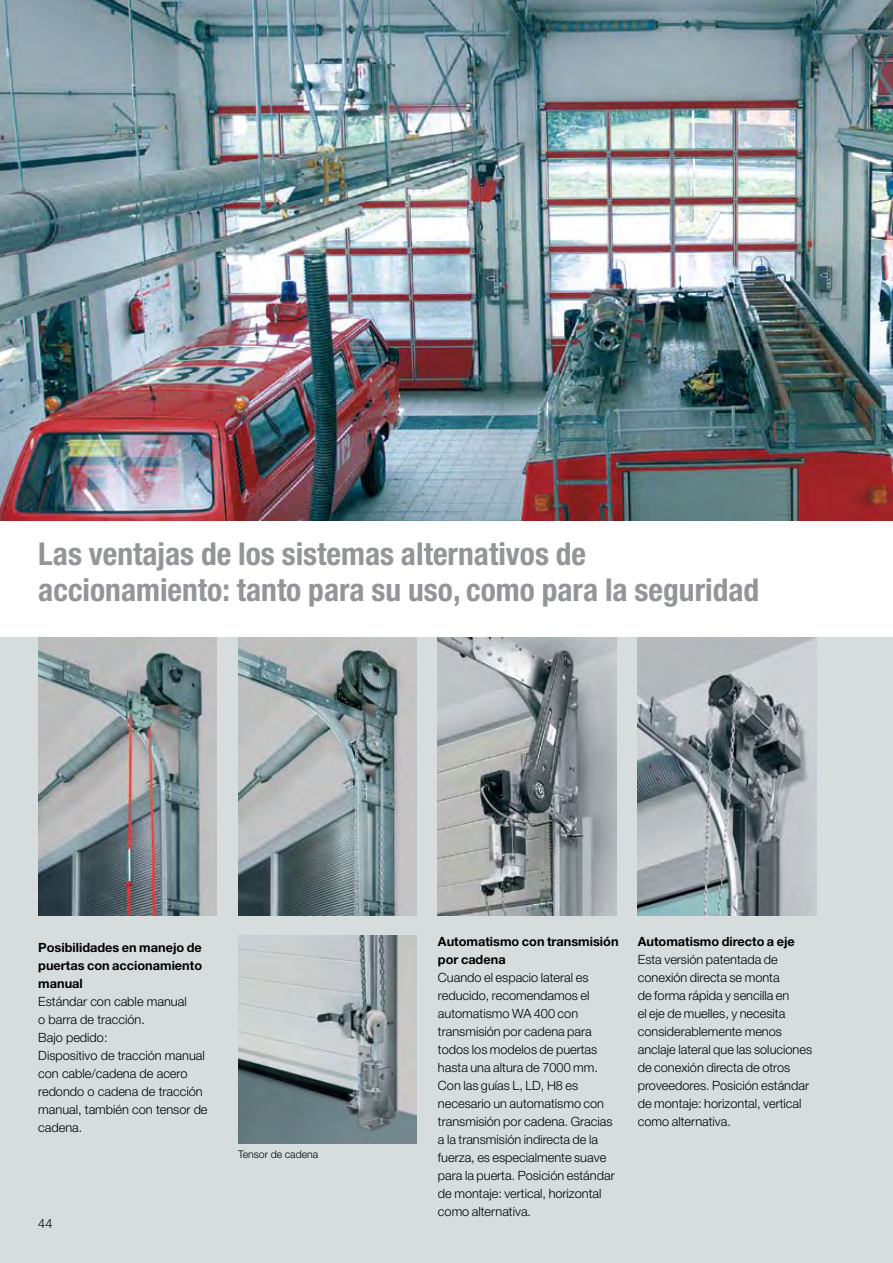
<style>
.page{position:relative;width:893px;height:1263px;background:#fff}
.page>*{position:absolute;margin:0;border:0;box-sizing:border-box;transform-origin:0 0}
.t1{font:700 condensed 31.5px/36px "Helvetica Neue";color:#939598}
.t2{font:300 12.75px/18px "Helvetica Neue";color:#000}
.t3{font:700 12.75px/18px "Helvetica Neue";color:#000;text-align:justify}
.t4{font:300 10.5px "Helvetica Neue";color:#000}
</style>
<div class="page">
<img style="left:0;top:0;width:893px;height:520px">
<div style="left:0;top:638px;width:893px;height:625px;background:#d6dddc"></div>
<img style="left:38px;top:638px;width:179px;height:278px">
<img style="left:238px;top:638px;width:179px;height:278px">
<img style="left:238px;top:935px;width:179px;height:209px">
<img style="left:438px;top:638px;width:179px;height:278px">
<img style="left:638px;top:638px;width:178px;height:278px">
<h1 class="t1" style="left:38px;top:535px;width:723px">Las ventajas de los sistemas alternativos de accionamiento: tanto para su uso, como para la seguridad</h1>
<p class="t3" style="left:38px;top:938px;width:165px">Posibilidades en manejo de puertas con accionamiento manual</p>
<p class="t2" style="left:38px;top:992px;width:171px">Estándar con cable manual<br>o barra de tracción.<br>Bajo pedido:<br>Dispositivo de tracción manual con cable/cadena de acero redondo o cadena de tracción manual, también con tensor de cadena.</p>
<p class="t2" style="left:38px;top:1214px;width:16px">44</p>
<p class="t4" style="left:238px;top:1148px;width:82px">Tensor de cadena</p>
<p class="t3" style="left:438px;top:932px;width:182px">Automatismo con transmisión por cadena</p>
<p class="t2" style="left:438px;top:968px;width:178px">Cuando el espacio lateral es reducido, recomendamos el automatismo WA 400 con transmisión por cadena para todos los modelos de puertas hasta una altura de 7000 mm.<br>Con las guías L, LD, H8 es necesario un automatismo con transmisión por cadena. Gracias a la transmisión indirecta de la fuerza, es especialmente suave para la puerta. Posición estándar de montaje: vertical, horizontal como alternativa.</p>
<p class="t3" style="left:638px;top:932px;width:159px">Automatismo directo a eje</p>
<p class="t2" style="left:638px;top:950px;width:176px">Esta versión patentada de conexión directa se monta<br>de forma rápida y sencilla en<br>el eje de muelles, y necesita considerablemente menos anclaje lateral que las soluciones de conexión directa de otros proveedores. Posición estándar de montaje: horizontal, vertical como alternativa.</p>
</div>
